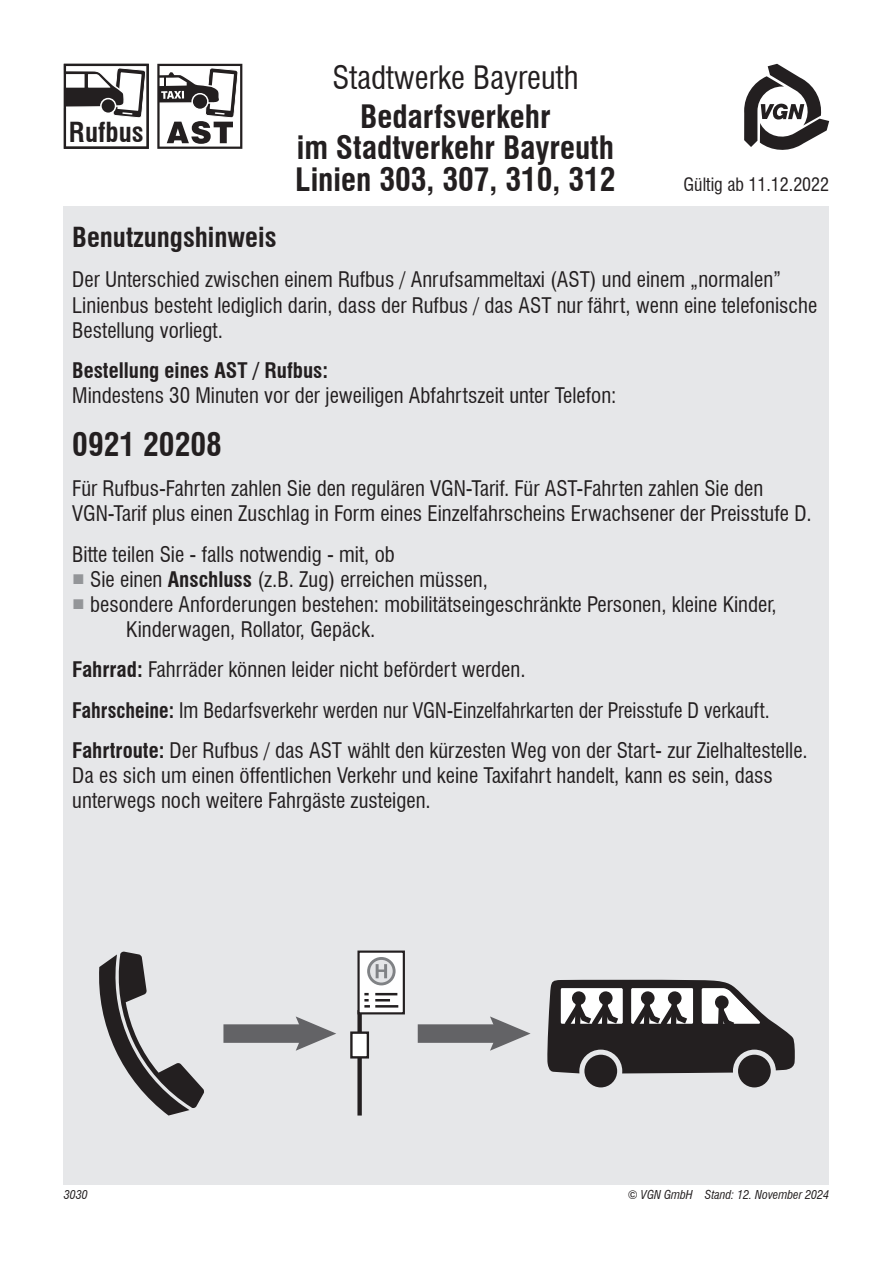
<style>
.page{position:relative;width:893px;height:1263px;background:#fff}
.page>*{position:absolute;margin:0;border:0;box-sizing:border-box;transform-origin:0 0}
.t1{font:700 condensed 31.5px/31.5px "Swiss 721 BT";color:#231f20;text-align:center}
.t2{font:condensed 31.5px "Swiss 721 BT";color:#231f20}
.t3{font:700 condensed 27px "Swiss 721 BT";color:#231f20}
.t4{font:condensed 21px/25.2px "Swiss 721 BT";color:#231f20}
.t5{font:700 condensed 21px "Swiss 721 BT";color:#231f20}
.t6{font:condensed 18px "Swiss 721 BT";color:#231f20}
.t7{font:italic condensed 12px "Swiss 721 BT";color:#231f20}
.s1{font-family:"Arial";font-stretch:normal;color:#939598}
.s2{font-weight:700}
</style>
<div class="page">
<div style="left:64px;top:206px;width:765px;height:978px;background:#e6e7e9"></div>
<svg style="left:64px;top:64px;width:85px;height:85px"></svg>
<svg style="left:99px;top:951px;width:105px;height:164px"></svg>
<div style="left:357px;top:1010px;width:5px;height:105px;background:#231f20"></div>
<div style="left:359px;top:952px;width:45px;height:61px;background:#fff"></div>
<div style="left:357px;top:950px;width:48px;height:64px;border:2px solid #231f20"></div>
<svg style="left:369px;top:958px;width:25px;height:26px"></svg>
<div style="left:367px;top:957px;width:29px;height:28px;border:3px solid #808285;border-radius:50%"></div>
<svg style="left:376px;top:964px;width:11px;height:14px"></svg>
<hr style="left:375px;top:993px;width:22px;height:2px;background:#231f20">
<hr style="left:375px;top:1005px;width:23px;height:2px;background:#231f20">
<svg style="left:364px;top:993px;width:26px;height:14px"></svg>
<div style="left:351px;top:1033px;width:17px;height:24px;background:#fff"></div>
<div style="left:350px;top:1031px;width:19px;height:27px;border:2px solid #231f20"></div>
<div style="left:223px;top:1024px;width:86px;height:19px;background:#636366"></div>
<svg style="left:296px;top:1016px;width:40px;height:35px"></svg>
<div style="left:418px;top:1024px;width:85px;height:19px;background:#636366"></div>
<svg style="left:490px;top:1016px;width:41px;height:35px"></svg>
<div style="left:738px;top:1055px;width:33px;height:32px;background:#231f20;border-radius:50%"></div>
<div style="left:584px;top:1055px;width:33px;height:32px;background:#231f20;border-radius:50%"></div>
<svg style="left:547px;top:979px;width:248px;height:94px"></svg>
<div style="left:715px;top:995px;width:14px;height:14px;background:#231f20;border-radius:50%"></div>
<svg style="left:744px;top:64px;width:85px;height:86px"></svg>
<svg style="left:157px;top:64px;width:85px;height:85px"></svg>
<p class="t3" style="left:69px;top:116px;width:76px">Rufbus</p>
<h1 class="t2" style="left:332px;top:59px;width:247px">Stadtwerke Bayreuth</h1>
<h1 class="t1" style="left:295px;top:101px;width:322px">Bedarfsverkehr<br>im Stadtverkehr Bayreuth<br>Linien 303, 307, 310, 312</h1>
<p class="t6" style="left:684px;top:174px;width:147px">Gültig ab 11.12.2022</p>
<p class="t3" style="left:72px;top:221px;width:206px">Benutzungshinweis</p>
<p class="t4" style="left:72px;top:267px;width:746px">Der Unterschied zwischen einem Rufbus / Anrufsammeltaxi (AST) und einem „normalen”<br>Linienbus besteht lediglich darin, dass der Rufbus / das AST nur fährt, wenn eine telefonische<br>Bestellung vorliegt.</p>
<p class="t5" style="left:72px;top:358px;width:257px">Bestellung eines AST / Rufbus:</p>
<p class="t4" style="left:72px;top:383px;width:546px">Mindestens 30 Minuten vor der jeweiligen Abfahrtszeit unter Telefon:</p>
<h1 class="t1" style="left:72px;top:429px;width:151px">0921 20208</h1>
<p class="t4" style="left:72px;top:476px;width:741px">Für Rufbus-Fahrten zahlen Sie den regulären VGN-Tarif. Für AST-Fahrten zahlen Sie den<br>VGN-Tarif plus einen Zuschlag in Form eines Einzelfahrscheins Erwachsener der Preisstufe D.</p>
<p class="t4" style="left:72px;top:541px;width:324px">Bitte teilen Sie - falls notwendig - mit, ob</p>
<p class="t4" style="left:72px;top:566px;width:417px"><span class="s1">■</span> Sie einen <span class="s2">Anschluss</span> (z.B. Zug) erreichen müssen,</p>
<p class="t4" style="left:126px;top:592px;width:652px;text-indent:-54px"><span class="s1">■</span> besondere Anforderungen bestehen: mobilitätseingeschränkte Personen, kleine Kinder,<br>Kinderwagen, Rollator, Gepäck.</p>
<p class="t4" style="left:72px;top:650px;width:737px;line-height:40.2px"><span class="s2">Fahrrad:</span> Fahrräder können leider nicht befördert werden.<br><span class="s2">Fahrscheine:</span> Im Bedarfsverkehr werden nur VGN-Einzelfahrkarten der Preisstufe D verkauft.<br><span class="s2">Fahrtroute:</span> Der Rufbus / das AST wählt den kürzesten Weg von der Start- zur Zielhaltestelle.</p>
<p class="t4" style="left:72px;top:763px;width:702px">Da es sich um einen öffentlichen Verkehr und keine Taxifahrt handelt, kann es sein, dass unterwegs noch weitere Fahrgäste zusteigen.</p>
<p class="t7" style="left:64px;top:1187px;width:25px">3030</p>
<p class="t7" style="left:628px;top:1188px;width:203px">© VGN GmbH Stand: 12. November 2024</p>
</div>
